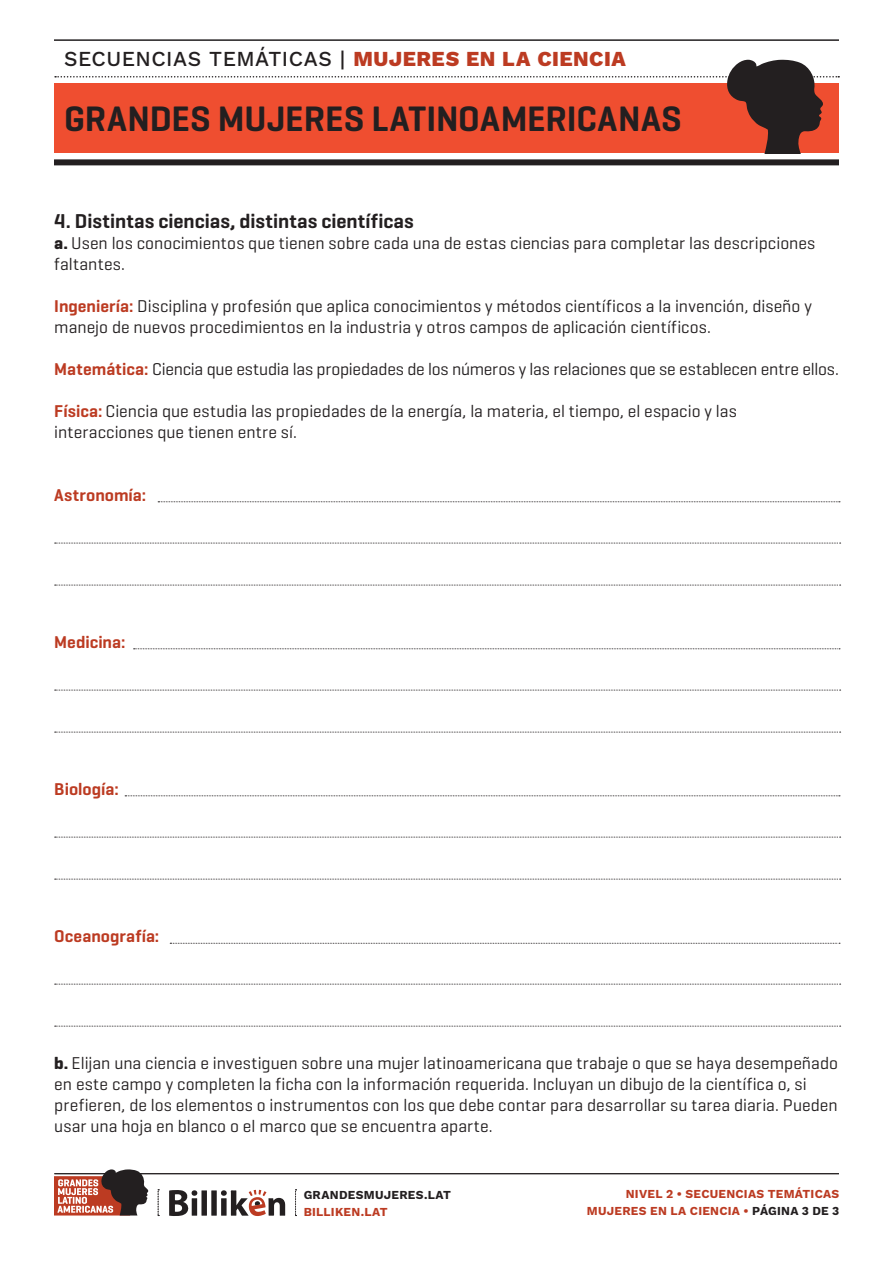
<style>
.page{position:relative;width:893px;height:1263px;background:#fff}
.page>*{position:absolute;margin:0;border:0;box-sizing:border-box;transform-origin:0 0}
.t1{font:600 36px "Geogrotesque";color:#231f20}
.t2{font:21px "Work Sans";letter-spacing:.025em;color:#231f20}
._1_2_3{font:600 20.4px "Geogrotesque";color:#231f20}
.TEXTO_BASE{font:17.4px/21px "Geogrotesque";color:#231f20}
.TEXTO_BASE-2{font:600 17.4px "Geogrotesque";color:#bc3b22}
.t3{font:12px/17px "Work Sans";letter-spacing:.02em;color:#bc3b22;text-align:right}
.t4{font:12px "Work Sans";letter-spacing:.025em;color:#231f20}
.s1{color:#bc3b22}
.s2{font-weight:700}
.s3{font-weight:600;color:#bc3b22}
.s4{color:#231f20}
</style>
<div class="page">
<div style="left:54px;top:159px;width:785px;height:6px;background:#231f20"></div>
<hr style="left:54px;top:39px;width:785px;height:2px;background:#231f20">
<svg style="left:55px;top:60px;width:784px;height:93px"></svg>
<svg style="left:169px;top:1190px;width:116px;height:26px"></svg>
<svg style="left:54px;top:1169px;width:95px;height:46px"></svg>
<hr style="left:54px;top:1173px;width:785px;height:1px;background:#231f20">
<svg style="left:158px;top:1189px;width:1px;height:27px"></svg>
<svg style="left:295px;top:1189px;width:2px;height:27px"></svg>
<svg style="left:55px;top:543px;width:786px;height:1px"></svg>
<svg style="left:55px;top:585px;width:786px;height:1px"></svg>
<svg style="left:55px;top:690px;width:786px;height:1px"></svg>
<svg style="left:55px;top:732px;width:786px;height:1px"></svg>
<svg style="left:55px;top:837px;width:786px;height:1px"></svg>
<svg style="left:55px;top:879px;width:786px;height:1px"></svg>
<svg style="left:55px;top:984px;width:786px;height:1px"></svg>
<svg style="left:55px;top:1026px;width:786px;height:1px"></svg>
<svg style="left:158px;top:501px;width:682px;height:1px"></svg>
<svg style="left:134px;top:648px;width:706px;height:1px"></svg>
<svg style="left:125px;top:795px;width:715px;height:1px"></svg>
<svg style="left:170px;top:943px;width:670px;height:1px"></svg>
<p class="t2" style="left:64px;top:43px;width:563px">SECUENCIAS TEMÁTICAS | <span class="s1">MUJERES EN LA CIENCIA</span></p>
<h1 class="t1" style="left:64px;top:96px;width:619px">GRANDES MUJERES LATINOAMERICANAS</h1>
<p class="_1_2_3" style="left:54px;top:209px;width:361px">4. Distintas ciencias, distintas científicas</p>
<p class="TEXTO_BASE" style="left:54px;top:232px;width:762px"><span class="s2">a.</span> Usen los conocimientos que tienen sobre cada una de estas ciencias para completar las descripciones faltantes.</p>
<p class="TEXTO_BASE" style="left:54px;top:295px;width:759px"><span class="s3">Ingeniería:</span> Disciplina y profesión que aplica conocimientos y métodos científicos a la invención, diseño y manejo de nuevos procedimientos en la industria y otros campos de aplicación científicos.</p>
<p class="TEXTO_BASE" style="left:54px;top:358px;width:786px"><span class="s3">Matemática:</span> Ciencia que estudia las propiedades de los números y las relaciones que se establecen entre ellos.</p>
<p class="TEXTO_BASE" style="left:54px;top:400px;width:684px"><span class="s3">Física:</span> Ciencia que estudia las propiedades de la energía, la materia, el tiempo, el espacio y las interacciones que tienen entre sí.</p>
<p class="TEXTO_BASE-2" style="left:54px;top:485px;width:93px">Astronomía:</p>
<p class="TEXTO_BASE-2" style="left:54px;top:632px;width:73px">Medicina:</p>
<p class="TEXTO_BASE-2" style="left:54px;top:779px;width:66px">Biología:</p>
<p class="TEXTO_BASE-2" style="left:54px;top:926px;width:107px">Oceanografía:</p>
<p class="TEXTO_BASE" style="left:54px;top:1051px;width:785px"><span class="s2">b.</span> Elijan una ciencia e investiguen sobre una mujer latinoamericana que trabaje o que se haya desempeñado en este campo y completen la ficha con la información requerida. Incluyan un dibujo de la científica o, si prefieren, de los elementos o instrumentos con los que debe contar para desarrollar su tarea diaria. Pueden usar una hoja en blanco o el marco que se encuentra aparte.</p>
<p class="t4" style="left:304px;top:1185px;width:149px">GRANDESMUJERES.LAT</p>
<p class="t3" style="left:304px;top:1202px;width:86px">BILLIKEN.LAT</p>
<p class="t3" style="left:587px;top:1185px;width:254px">NIVEL 2 • SECUENCIAS TEMÁTICAS<br>MUJERES EN LA CIENCIA • <span class="s4">PÁGINA 3 DE 3</span></p>
</div>
